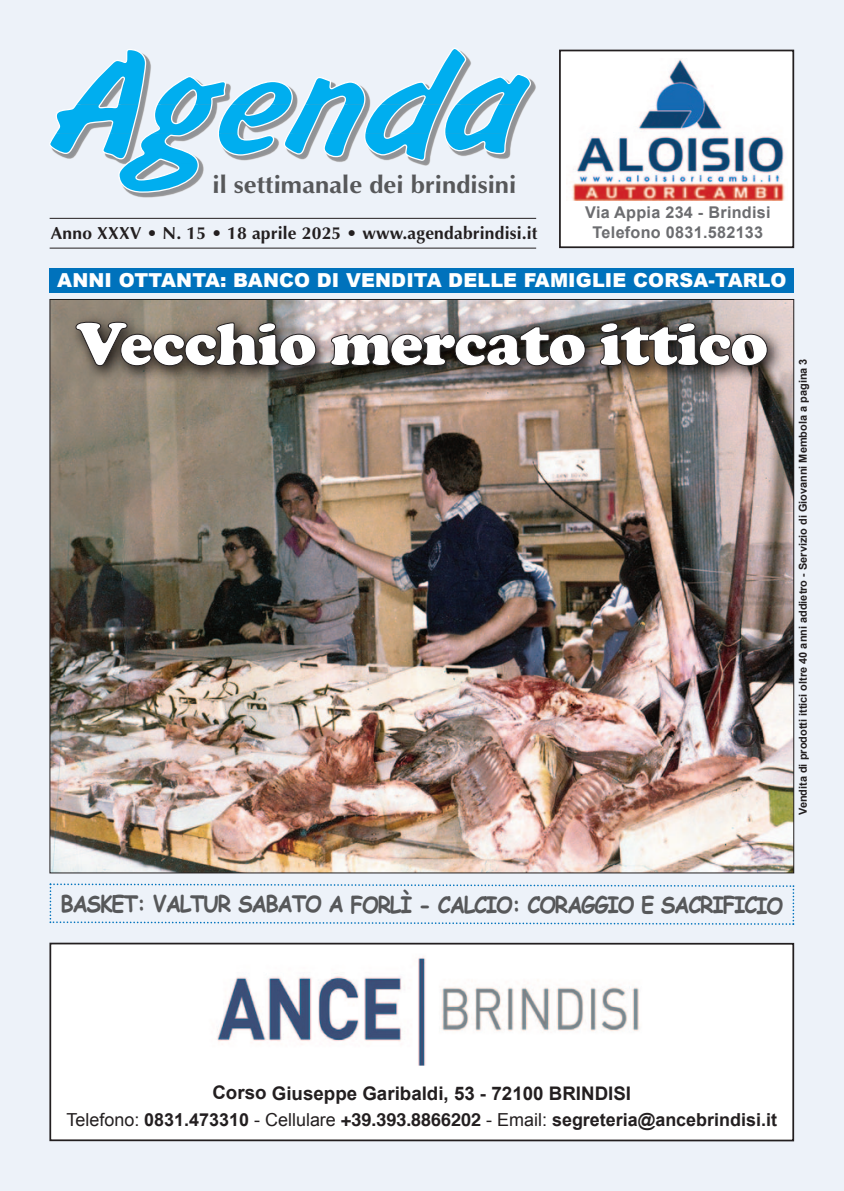
<style>
.page{position:relative;width:844px;height:1191px;background:#fff}
.page>*{position:absolute;margin:0;border:0;box-sizing:border-box;transform-origin:0 0}
.t1{font:900 63px "Cooper";letter-spacing:-.02em;color:#fff}
.t2{font:700 24.5px "Optima";color:#57585a;scale:1.05 1}
.t3{font:700 22.75px "Comic Sans MS";letter-spacing:-.065em;color:#57585a;scale:.93 1}
.t4{font:900 19.25px "Arial";letter-spacing:.005em;color:#fff}
.t5{font:700 18.72px "Arial";color:#231f20}
.t6{font:700 18.03px "Arial";color:#231f20}
.t7{font:700 17.5px "Optima";letter-spacing:.01em;color:#231f20}
.t8{font:700 16.1px/19.4px "Arial";letter-spacing:.015em;color:#6c6d70;text-align:center}
.t9{font:700 10.85px "Arial";color:#231f20}
.s1{font-weight:400}
.s2{font-family:"Helvetica"}
</style>
<div class="page">
<div style="left:0;top:0;width:843px;height:1191px;background:#edf2f9"></div>
<svg style="left:50px;top:48px;width:486px;height:150px"></svg>
<hr style="left:50px;top:248px;width:486px;height:1px;background:#231f20">
<hr style="left:50px;top:218px;width:486px;height:1px;background:#231f20">
<svg style="left:49px;top:883px;width:745px;height:42px"></svg>
<img style="left:51px;top:301px;width:741px;height:570px">
<div style="left:50px;top:268px;width:744px;height:25px;background:#0072bc"></div>
<img style="left:49px;top:303px;width:746px;height:108px">
<svg style="left:75px;top:299px;width:241px;height:67px;background:#6a6259"></svg>
<svg style="left:330px;top:326px;width:256px;height:40px;background:#4a4644"></svg>
<svg style="left:599px;top:322px;width:168px;height:44px;background:#4d4541"></svg>
<div style="left:50px;top:943px;width:743px;height:197px;background:#fff"></div>
<div style="left:49px;top:942px;width:745px;height:199px;border:2px solid #231f20"></div>
<img style="left:217px;top:957px;width:423px;height:108px">
<div style="left:559px;top:50px;width:234px;height:197px;background:#fff"></div>
<div style="left:559px;top:50px;width:235px;height:198px;border:2px solid #231f20"></div>
<img style="left:571px;top:59px;width:214px;height:142px">
<h2 class="t2" style="left:212px;top:169px;width:290px">il settimanale dei brindisini</h2>
<p class="t7" style="left:51px;top:222px;width:488px">Anno XXXV • N. 15 • 18 aprile 2025 • www.agendabrindisi.it</p>
<p class="t8" style="left:585px;top:203px;width:187px">Via Appia 234 - Brindisi<br>Telefono 0831.582133</p>
<p class="t4" style="left:57px;top:266px;width:730px">ANNI OTTANTA: BANCO DI VENDITA DELLE FAMIGLIE CORSA-TARLO</p>
<h1 class="t1" style="left:76px;top:307px;width:693px">Vecchio mercato ittico</h1>
<p class="t9" style="left:795px;top:815px;width:458px;rotate:-90deg">Vendita di prodotti ittici oltre 40 anni addietro - Servizio di Giovanni Membola a pagina 3</p>
<p class="t3" style="left:60px;top:887px;width:778px">BASKET: VALTUR SABATO A FORLÌ - CALCIO: CORAGGIO E SACRIFICIO</p>
<p class="t5" style="left:212px;top:1080px;width:420px">Corso Giuseppe Garibaldi, 53 - 72100 BRINDISI</p>
<p class="t6" style="left:66px;top:1107px;width:712px"><span class="s1">Telefono:</span> 0831.473310 <span class="s1">- Cellulare</span> <span class="s2">+39.393.8866202</span> <span class="s1">- Email:</span> segreteria@ancebrindisi.it</p>
</div>
